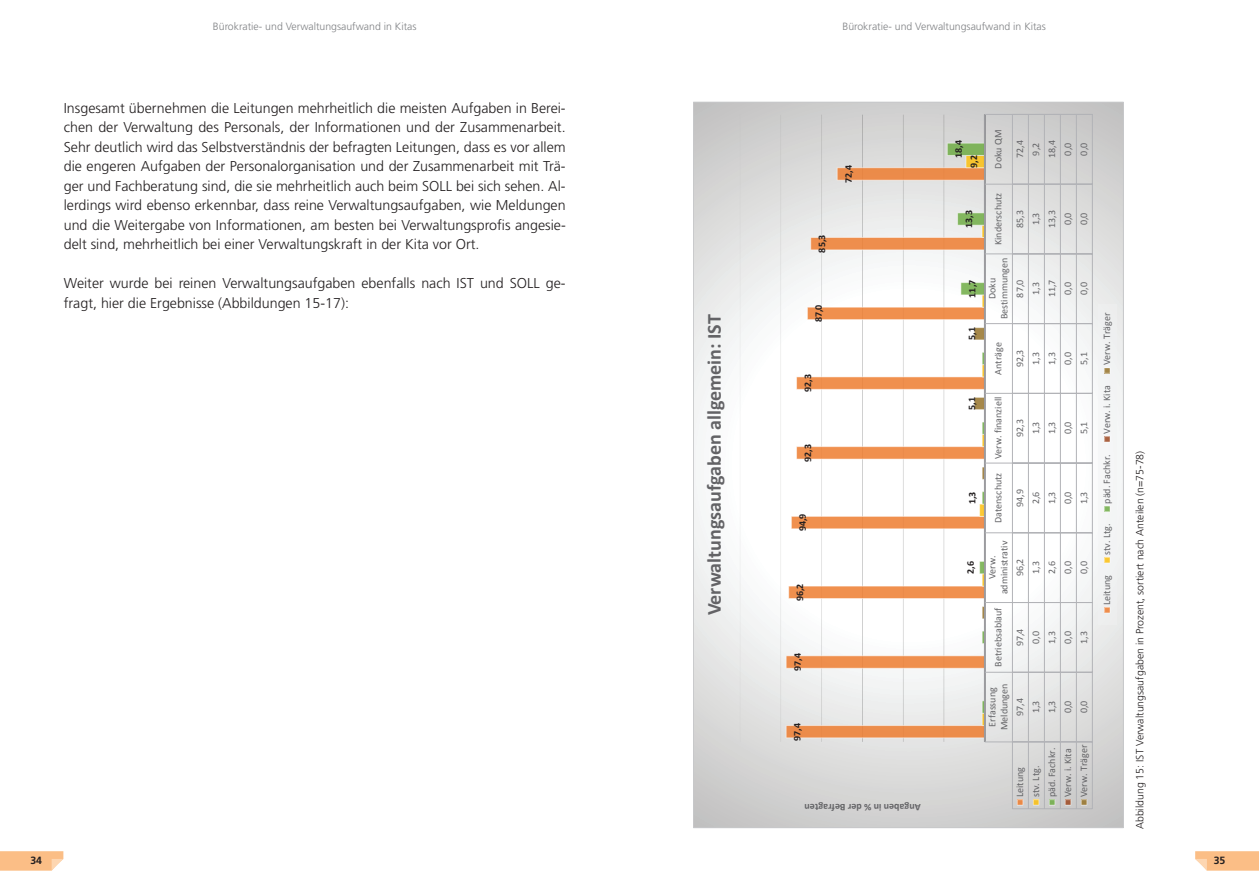
<style>
.page{position:relative;width:1259px;height:893px;background:#fff}
.page>*{position:absolute;margin:0;border:0;box-sizing:border-box;transform-origin:0 0}
.t1{font:700 20.1px "Calibri";color:#636366}
.t2{font:300 14.25px/19.5px "Frutiger LT Pro";color:#231f20;text-align:justify}
.t3{font:300 10.5px "Frutiger LT Pro";color:#808285}
.t4{font:300 10.5px "Frutiger LT Pro";color:#231f20}
.t5{font:700 10.5px "Frutiger LT Pro";color:#231f20}
.t6{font:10.05px/12.3px "Calibri";color:#636366;text-align:center}
.t7{font:700 10.05px "Calibri";color:#231f20}
.t8{font:700 10.05px "Calibri";color:#636366}
</style>
<div class="page">
<svg style="left:1195px;top:851px;width:64px;height:20px"></svg>
<svg style="left:0;top:851px;width:63px;height:20px"></svg>
<svg style="left:695px;top:104px;width:426px;height:722px"></svg>
<svg style="left:739px;top:114px;width:205px;height:628px"></svg>
<svg style="left:785px;top:167px;width:199px;height:572px"></svg>
<hr style="left:984px;top:114px;width:1px;height:628px;background:#b2b3b7">
<hr style="left:1012px;top:114px;width:1px;height:695px;background:#b2b3b7">
<hr style="left:1028px;top:114px;width:1px;height:695px;background:#b2b3b7">
<hr style="left:1044px;top:114px;width:1px;height:695px;background:#b2b3b7">
<hr style="left:1060px;top:114px;width:1px;height:695px;background:#b2b3b7">
<hr style="left:1076px;top:114px;width:1px;height:695px;background:#b2b3b7">
<hr style="left:1092px;top:114px;width:1px;height:695px;background:#b2b3b7">
<svg style="left:984px;top:741px;width:108px;height:1px"></svg>
<svg style="left:946px;top:142px;width:146px;height:584px"></svg>
<svg style="left:984px;top:114px;width:108px;height:1px"></svg>
<svg style="left:1013px;top:800px;width:79px;height:9px"></svg>
<div style="left:1081px;top:799px;width:6px;height:7px;border:1px solid #fff"></div>
<div style="left:1098px;top:304px;width:18px;height:321px;background:#f2f3f4"></div>
<svg style="left:1104px;top:607px;width:6px;height:6px"></svg>
<svg style="left:1104px;top:557px;width:6px;height:6px"></svg>
<svg style="left:1104px;top:506px;width:6px;height:6px"></svg>
<svg style="left:1104px;top:436px;width:6px;height:6px"></svg>
<div style="left:1104px;top:367px;width:6px;height:7px;border:1px solid #fff"></div>
<p class="t3" style="left:213px;top:20px;width:205px">Bürokratie- und Verwaltungsaufwand in Kitas</p>
<p class="t2" style="left:64px;top:98px;width:503px">Insgesamt übernehmen die Leitungen mehrheitlich die meisten Aufgaben in Berei&shy;chen der Verwaltung des Personals, der Informationen und der Zusammenarbeit.<br>Sehr deutlich wird das Selbstverständnis der befragten Leitungen, dass es vor allem die engeren Aufgaben der Personalorganisation und der Zusammenarbeit mit Trä&shy;ger und Fachberatung sind, die sie mehrheitlich auch beim SOLL bei sich sehen. Al&shy;lerdings wird ebenso erkennbar, dass reine Verwaltungsaufgaben, wie Meldungen und die Weitergabe von Informationen, am besten bei Verwaltungsprofis angesie&shy;delt sind, mehrheitlich bei einer Verwaltungskraft in der Kita vor Ort.</p>
<p class="t2" style="left:64px;top:274px;width:503px">Weiter wurde bei reinen Verwaltungsaufgaben ebenfalls nach IST und SOLL ge&shy;fragt, hier die Ergebnisse (Abbildungen 15-17):</p>
<p class="t5" style="left:30px;top:855px;width:13px">34</p>
<h1 class="t1" style="left:700px;top:615px;width:303px;rotate:-90deg">Verwaltungsaufgaben allgemein: IST</h1>
<p class="t3" style="left:842px;top:20px;width:205px">Bürokratie- und Verwaltungsaufwand in Kitas</p>
<p class="t7" style="left:841px;top:183px;width:19px;rotate:-90deg">72,4</p>
<p class="t7" style="left:815px;top:253px;width:19px;rotate:-90deg">85,3</p>
<p class="t7" style="left:811px;top:322px;width:19px;rotate:-90deg">87,0</p>
<p class="t7" style="left:800px;top:392px;width:19px;rotate:-90deg">92,3</p>
<p class="t7" style="left:800px;top:462px;width:19px;rotate:-90deg">92,3</p>
<p class="t7" style="left:795px;top:531px;width:19px;rotate:-90deg">94,9</p>
<p class="t7" style="left:793px;top:601px;width:19px;rotate:-90deg">96,2</p>
<p class="t7" style="left:790px;top:671px;width:19px;rotate:-90deg">97,4</p>
<p class="t7" style="left:790px;top:741px;width:19px;rotate:-90deg">97,4</p>
<p class="t8" style="left:920px;top:815px;width:118px;rotate:-180deg">Angaben in % der Befragten</p>
<p class="t7" style="left:951px;top:158px;width:19px;rotate:-90deg">18,4</p>
<p class="t7" style="left:966px;top:168px;width:14px;rotate:-90deg">9,2</p>
<p class="t6" style="left:991px;top:169px;width:40px;rotate:-90deg">Doku QM</p>
<p class="t6" style="left:1013px;top:158px;width:19px;rotate:-90deg">72,4</p>
<p class="t6" style="left:1029px;top:155px;width:14px;rotate:-90deg">9,2</p>
<p class="t6" style="left:1045px;top:158px;width:19px;rotate:-90deg">18,4</p>
<p class="t6" style="left:1061px;top:155px;width:14px;rotate:-90deg">0,0</p>
<p class="t6" style="left:1077px;top:155px;width:14px;rotate:-90deg">0,0</p>
<p class="t7" style="left:961px;top:228px;width:19px;rotate:-90deg">13,3</p>
<p class="t6" style="left:991px;top:245px;width:54px;rotate:-90deg">Kinderschutz</p>
<p class="t6" style="left:1013px;top:228px;width:19px;rotate:-90deg">85,3</p>
<p class="t6" style="left:1029px;top:225px;width:14px;rotate:-90deg">1,3</p>
<p class="t6" style="left:1045px;top:228px;width:19px;rotate:-90deg">13,3</p>
<p class="t6" style="left:1061px;top:225px;width:14px;rotate:-90deg">0,0</p>
<p class="t6" style="left:1077px;top:225px;width:14px;rotate:-90deg">0,0</p>
<p class="t7" style="left:965px;top:298px;width:19px;rotate:-90deg">11,7</p>
<p class="t7" style="left:964px;top:340px;width:14px;rotate:-90deg">5,1</p>
<p class="t6" style="left:985px;top:319px;width:63px;rotate:-90deg">Doku<br>Bestimmungen</p>
<p class="t6" style="left:1013px;top:297px;width:19px;rotate:-90deg">87,0</p>
<p class="t6" style="left:1029px;top:295px;width:14px;rotate:-90deg">1,3</p>
<p class="t6" style="left:1045px;top:297px;width:19px;rotate:-90deg">11,7</p>
<p class="t6" style="left:1061px;top:295px;width:14px;rotate:-90deg">0,0</p>
<p class="t6" style="left:1077px;top:295px;width:14px;rotate:-90deg">0,0</p>
<p class="t6" style="left:991px;top:375px;width:34px;rotate:-90deg">Anträge</p>
<p class="t6" style="left:1013px;top:367px;width:19px;rotate:-90deg">92,3</p>
<p class="t6" style="left:1029px;top:365px;width:14px;rotate:-90deg">1,3</p>
<p class="t6" style="left:1045px;top:365px;width:14px;rotate:-90deg">1,3</p>
<p class="t6" style="left:1061px;top:365px;width:14px;rotate:-90deg">0,0</p>
<p class="t6" style="left:1077px;top:365px;width:14px;rotate:-90deg">5,1</p>
<p class="t6" style="left:1100px;top:365px;width:54px;rotate:-90deg">Verw. Träger</p>
<p class="t7" style="left:964px;top:410px;width:14px;rotate:-90deg">5,1</p>
<p class="t7" style="left:965px;top:504px;width:14px;rotate:-90deg">1,3</p>
<p class="t6" style="left:991px;top:459px;width:64px;rotate:-90deg">Verw. finanziell</p>
<p class="t6" style="left:991px;top:523px;width:52px;rotate:-90deg">Datenschutz</p>
<p class="t6" style="left:1013px;top:437px;width:19px;rotate:-90deg">92,3</p>
<p class="t6" style="left:1029px;top:434px;width:14px;rotate:-90deg">1,3</p>
<p class="t6" style="left:1045px;top:434px;width:14px;rotate:-90deg">1,3</p>
<p class="t6" style="left:1061px;top:434px;width:14px;rotate:-90deg">0,0</p>
<p class="t6" style="left:1077px;top:434px;width:14px;rotate:-90deg">5,1</p>
<p class="t6" style="left:1013px;top:507px;width:19px;rotate:-90deg">94,9</p>
<p class="t6" style="left:1029px;top:504px;width:14px;rotate:-90deg">2,6</p>
<p class="t6" style="left:1045px;top:504px;width:14px;rotate:-90deg">1,3</p>
<p class="t6" style="left:1061px;top:504px;width:14px;rotate:-90deg">0,0</p>
<p class="t6" style="left:1077px;top:504px;width:14px;rotate:-90deg">1,3</p>
<p class="t6" style="left:1100px;top:434px;width:50px;rotate:-90deg">Verw. i. Kita</p>
<p class="t6" style="left:1100px;top:504px;width:51px;rotate:-90deg">päd. Fachkr.</p>
<p class="t7" style="left:963px;top:574px;width:14px;rotate:-90deg">2,6</p>
<p class="t6" style="left:985px;top:594px;width:55px;rotate:-90deg">Verw. administrativ</p>
<p class="t6" style="left:1013px;top:576px;width:19px;rotate:-90deg">96,2</p>
<p class="t6" style="left:1029px;top:574px;width:14px;rotate:-90deg">1,3</p>
<p class="t6" style="left:1045px;top:574px;width:14px;rotate:-90deg">2,6</p>
<p class="t6" style="left:1061px;top:574px;width:14px;rotate:-90deg">0,0</p>
<p class="t6" style="left:1077px;top:574px;width:14px;rotate:-90deg">0,0</p>
<p class="t6" style="left:1100px;top:555px;width:33px;rotate:-90deg">stv. Ltg.</p>
<p class="t6" style="left:1100px;top:605px;width:32px;rotate:-90deg">Leitung</p>
<p class="t6" style="left:991px;top:667px;width:61px;rotate:-90deg">Betriebsablauf</p>
<p class="t6" style="left:1013px;top:646px;width:19px;rotate:-90deg">97,4</p>
<p class="t6" style="left:1029px;top:644px;width:14px;rotate:-90deg">0,0</p>
<p class="t6" style="left:1045px;top:644px;width:14px;rotate:-90deg">1,3</p>
<p class="t6" style="left:1061px;top:644px;width:14px;rotate:-90deg">0,0</p>
<p class="t6" style="left:1077px;top:644px;width:14px;rotate:-90deg">1,3</p>
<p class="t6" style="left:985px;top:730px;width:48px;rotate:-90deg">Erfassung<br>Meldungen</p>
<p class="t6" style="left:1013px;top:716px;width:19px;rotate:-90deg">97,4</p>
<p class="t6" style="left:1029px;top:713px;width:14px;rotate:-90deg">1,3</p>
<p class="t6" style="left:1045px;top:713px;width:14px;rotate:-90deg">1,3</p>
<p class="t6" style="left:1061px;top:713px;width:14px;rotate:-90deg">0,0</p>
<p class="t6" style="left:1077px;top:713px;width:14px;rotate:-90deg">0,0</p>
<p class="t6" style="left:1045px;top:797px;width:51px;rotate:-90deg">päd. Fachkr.</p>
<p class="t6" style="left:1061px;top:797px;width:50px;rotate:-90deg">Verw. i. Kita</p>
<p class="t6" style="left:1029px;top:797px;width:33px;rotate:-90deg">stv. Ltg.</p>
<p class="t6" style="left:1013px;top:797px;width:32px;rotate:-90deg">Leitung</p>
<p class="t6" style="left:1077px;top:797px;width:54px;rotate:-90deg">Verw. Träger</p>
<p class="t4" style="left:1133px;top:829px;width:380px;rotate:-90deg">Abbildung 15: IST Verwaltungsaufgaben in Prozent, sortiert nach Anteilen (n=75-78)</p>
<p class="t5" style="left:1213px;top:855px;width:13px">35</p>
</div>
